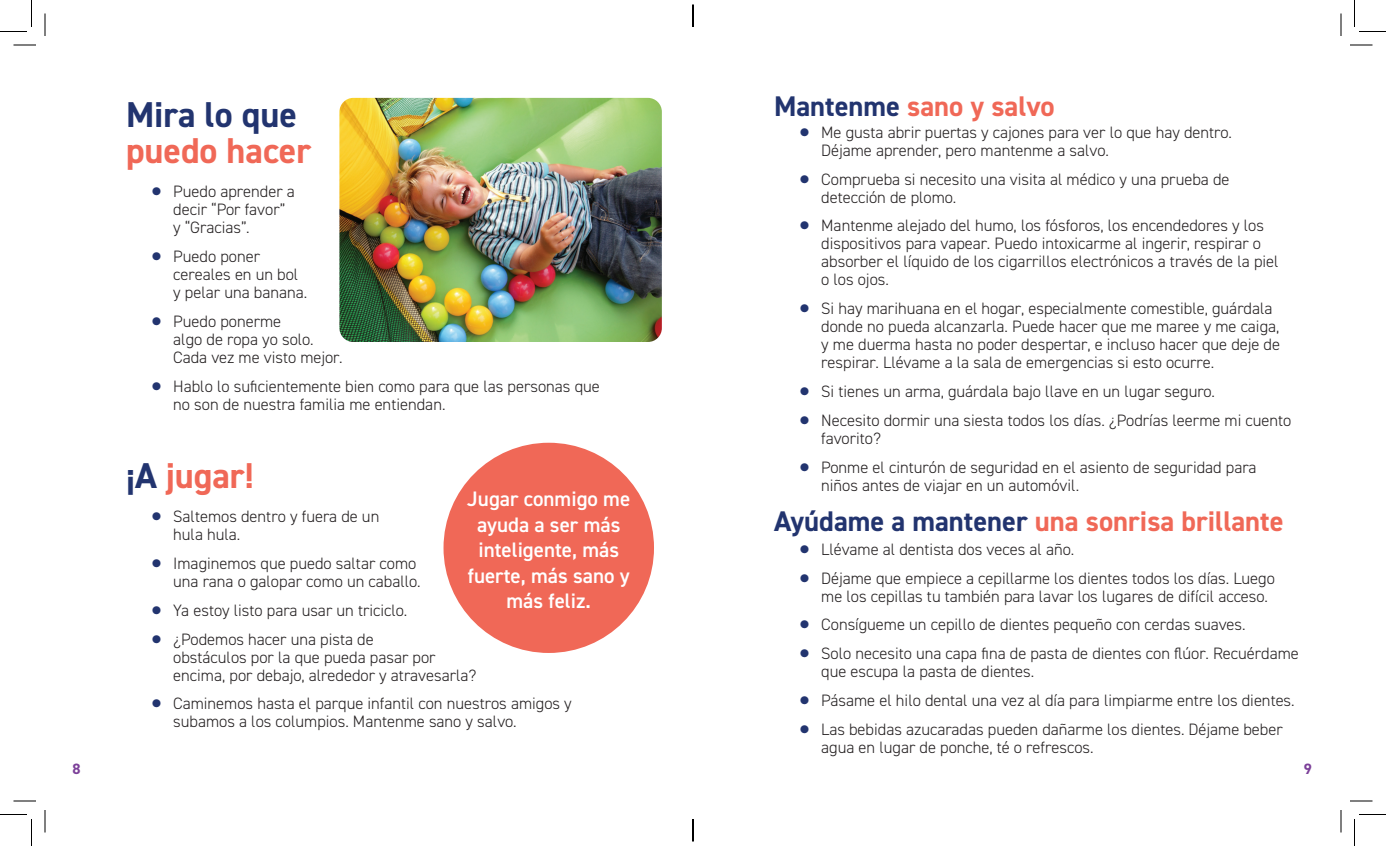
<style>
.page{position:relative;width:1386px;height:846px;background:#fff}
.page>*{position:absolute;margin:0;border:0;box-sizing:border-box;transform-origin:0 0}
.t1{font:700 36px "DIN2014";color:#f06857}
.t2{font:700 36px "DIN2014";color:#22346f}
.t3{font:700 28.5px "DIN2014";color:#f06857}
.t4{font:600 21px/25.5px "DIN2014";color:#fff;text-align:center}
.t5{font:300 16.5px/18px "DIN2014";color:#231f20}
.t6{font:700 15px "DIN2014";color:#7c4099}
.s1{font-weight:700;font-size:34.5px;color:#22346f}
.s2{color:#22346f}
</style>
<div class="page">
<img style="left:339px;top:98px;width:323px;height:244px">
<div style="left:444px;top:443px;width:210px;height:210px;background:#f06857;border-radius:50%"></div>
<svg style="left:14px;top:45px;width:22px;height:1px"></svg>
<svg style="left:1350px;top:45px;width:22px;height:1px"></svg>
<svg style="left:14px;top:801px;width:22px;height:1px"></svg>
<svg style="left:1350px;top:801px;width:22px;height:1px"></svg>
<svg style="left:45px;top:14px;width:1px;height:22px"></svg>
<svg style="left:45px;top:810px;width:1px;height:22px"></svg>
<svg style="left:1341px;top:14px;width:1px;height:22px"></svg>
<svg style="left:1341px;top:810px;width:1px;height:22px"></svg>
<svg style="left:0;top:0;width:32px;height:32px"></svg>
<svg style="left:0;top:814px;width:32px;height:32px"></svg>
<svg style="left:1354px;top:0;width:32px;height:32px"></svg>
<svg style="left:1354px;top:814px;width:32px;height:32px"></svg>
<svg style="left:692px;top:4px;width:2px;height:23px"></svg>
<svg style="left:692px;top:819px;width:2px;height:23px"></svg>
<h1 class="t2" style="left:126px;top:91px;width:172px">Mira lo que</h1>
<h1 class="t1" style="left:126px;top:127px;width:187px">puedo hacer</h1>
<p class="t5" style="left:173px;top:183px;width:123px;text-indent:-22px"><span class="s1">•</span> Puedo aprender a decir “Por favor” y “Gracias”.</p>
<p class="t5" style="left:173px;top:247px;width:136px;text-indent:-22px"><span class="s1">•</span> Puedo poner cereales en un bol y pelar una banana.</p>
<p class="t5" style="left:173px;top:312px;width:171px;text-indent:-22px"><span class="s1">•</span> Puedo ponerme<br>algo de ropa yo solo.<br>Cada vez me visto mejor.</p>
<p class="t5" style="left:173px;top:377px;width:428px;text-indent:-22px"><span class="s1">•</span> Hablo lo suficientemente bien como para que las personas que no son de nuestra familia me entiendan.</p>
<h1 class="t1" style="left:126px;top:452px;width:129px"><span class="s2">¡A</span> jugar!</h1>
<p class="t5" style="left:173px;top:508px;width:208px;text-indent:-22px"><span class="s1">•</span> Saltemos dentro y fuera de un hula hula.</p>
<p class="t5" style="left:152px;top:554px;width:271px;text-align:right"><span class="s1">•</span> Imaginemos que puedo saltar como una rana o galopar como un caballo.</p>
<p class="t5" style="left:152px;top:601px;width:257px"><span class="s1">•</span> Ya estoy listo para usar un triciclo.</p>
<p class="t5" style="left:173px;top:630px;width:305px;text-indent:-22px"><span class="s1">•</span> ¿Podemos hacer una pista de<br>obstáculos por la que pueda pasar por encima, por debajo, alrededor y atravesarla?</p>
<p class="t5" style="left:173px;top:695px;width:400px;text-indent:-22px"><span class="s1">•</span> Caminemos hasta el parque infantil con nuestros amigos y subamos a los columpios. Mantenme sano y salvo.</p>
<p class="t4" style="left:467px;top:486px;width:164px">Jugar conmigo me ayuda a ser más inteligente, más fuerte, más sano y más feliz.</p>
<h2 class="t3" style="left:774px;top:87px;width:282px"><span class="s2">Mantenme</span> sano y salvo</h2>
<p class="t5" style="left:821px;top:123px;width:412px;text-indent:-22px"><span class="s1">•</span> Me gusta abrir puertas y cajones para ver lo que hay dentro.<br>Déjame aprender, pero mantenme a salvo.</p>
<p class="t5" style="left:821px;top:170px;width:410px;text-indent:-22px"><span class="s1">•</span> Comprueba si necesito una visita al médico y una prueba de detección de plomo.</p>
<p class="t5" style="left:821px;top:217px;width:459px;text-indent:-22px"><span class="s1">•</span> Mantenme alejado del humo, los fósforos, los encendedores y los dispositivos para vapear. Puedo intoxicarme al ingerir, respirar o absorber el líquido de los cigarrillos electrónicos a través de la piel o los ojos.</p>
<p class="t5" style="left:821px;top:300px;width:460px;text-indent:-22px"><span class="s1">•</span> Si hay marihuana en el hogar, especialmente comestible, guárdala donde no pueda alcanzarla. Puede hacer que me maree y me caiga, y me duerma hasta no poder despertar, e incluso hacer que deje de respirar. Llévame a la sala de emergencias si esto ocurre.</p>
<p class="t5" style="left:800px;top:382px;width:417px"><span class="s1">•</span> Si tienes un arma, guárdala bajo llave en un lugar seguro.</p>
<p class="t5" style="left:821px;top:411px;width:472px;text-indent:-22px"><span class="s1">•</span> Necesito dormir una siesta todos los días. ¿Podrías leerme mi cuento favorito?</p>
<p class="t5" style="left:821px;top:458px;width:437px;text-indent:-22px"><span class="s1">•</span> Ponme el cinturón de seguridad en el asiento de seguridad para niños antes de viajar en un automóvil.</p>
<h2 class="t3" style="left:774px;top:503px;width:511px"><span class="s2">Ayúdame a mantener</span> una sonrisa brillante</h2>
<p class="t5" style="left:800px;top:540px;width:276px"><span class="s1">•</span> Llévame al dentista dos veces al año.</p>
<p class="t5" style="left:821px;top:569px;width:455px;text-indent:-22px"><span class="s1">•</span> Déjame que empiece a cepillarme los dientes todos los días. Luego me los cepillas tu también para lavar los lugares de difícil acceso.</p>
<p class="t5" style="left:800px;top:616px;width:448px"><span class="s1">•</span> Consígueme un cepillo de dientes pequeño con cerdas suaves.</p>
<p class="t5" style="left:821px;top:645px;width:479px;text-indent:-22px"><span class="s1">•</span> Solo necesito una capa fina de pasta de dientes con flúor. Recuérdame que escupa la pasta de dientes.</p>
<p class="t5" style="left:800px;top:691px;width:497px"><span class="s1">•</span> Pásame el hilo dental una vez al día para limpiarme entre los dientes.</p>
<p class="t5" style="left:821px;top:720px;width:463px;text-indent:-22px"><span class="s1">•</span> Las bebidas azucaradas pueden dañarme los dientes. Déjame beber agua en lugar de ponche, té o refrescos.</p>
<p class="t6" style="left:72px;top:759px;width:10px">8</p>
<p class="t6" style="left:1304px;top:759px;width:10px">9</p>
</div>
